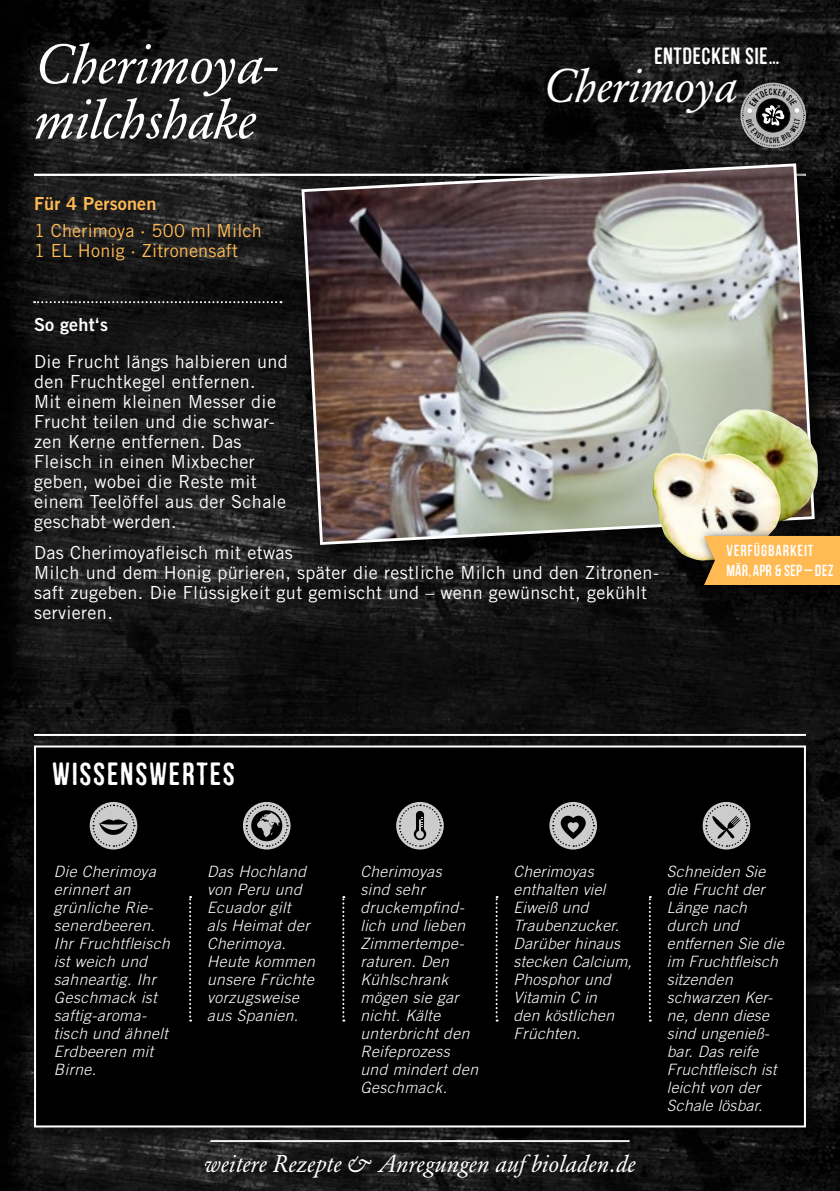
<style>
.page{position:relative;width:840px;height:1191px;background:#fff}
.page>*{position:absolute;margin:0;border:0;box-sizing:border-box;transform-origin:0 0}
.t1{font:italic 55px/55px "Garamond BQ";color:#fff}
.t2{font:italic 46.8px "Garamond BQ";color:#fff}
.t3{font:32px "Mocha Mattari";color:#fff}
.t4{font:italic 24px "Garamond BQ";letter-spacing:.01em;color:#fff}
.t5{font:23.6px "Mocha Mattari";letter-spacing:.02em;color:#fff}
.t6{font:18px/20px "Trade Gothic";letter-spacing:.02em;color:#fff}
.t7{font:18px/20px "Trade Gothic";letter-spacing:.01em;color:#ffba54}
.t8{font:18px "Trade Gothic Bold Two";letter-spacing:.01em;color:#ffba54}
.t9{font:18px "Trade Gothic Bold Two";letter-spacing:.01em;color:#fff}
.t10{font:16px/20px "Mocha Mattari";letter-spacing:.05em;color:#fff}
.t11{font:italic 300 15.6px/18px "Trade Gothic";letter-spacing:.03em;color:#fff}
</style>
<div class="page">
<img style="left:0;top:0;width:839px;height:1191px">
<div style="left:28px;top:739px;width:795px;height:406px;background:#000;opacity:.52"></div>
<div style="left:35px;top:746px;width:769px;height:380px;background:#000"></div>
<div style="left:34px;top:745px;width:771px;height:382px;border:2px solid #fff"></div>
<div style="left:662px;top:859px;width:138px;height:269px;background:#000"></div>
<hr style="left:34px;top:734px;width:771px;height:2px;background:#fff">
<svg style="left:243px;top:802px;width:47px;height:47px"></svg>
<svg style="left:245px;top:803px;width:43px;height:44px"></svg>
<svg style="left:702px;top:802px;width:47px;height:47px"></svg>
<svg style="left:704px;top:803px;width:44px;height:44px"></svg>
<svg style="left:90px;top:802px;width:47px;height:47px"></svg>
<svg style="left:91px;top:803px;width:44px;height:44px"></svg>
<svg style="left:396px;top:802px;width:47px;height:47px"></svg>
<svg style="left:398px;top:803px;width:43px;height:44px"></svg>
<svg style="left:495px;top:896px;width:2px;height:125px"></svg>
<svg style="left:342px;top:896px;width:2px;height:125px"></svg>
<svg style="left:189px;top:896px;width:2px;height:125px"></svg>
<svg style="left:648px;top:896px;width:2px;height:125px"></svg>
<hr style="left:34px;top:174px;width:771px;height:2px;background:#fff">
<svg style="left:34px;top:301px;width:247px;height:2px"></svg>
<div style="left:294px;top:157px;width:543px;height:411px;background:#000;opacity:.75"></div>
<img style="left:300px;top:162px;width:515px;height:384px">
<svg style="left:551px;top:803px;width:44px;height:47px"></svg>
<img style="left:700px;top:409px;width:117px;height:117px">
<img style="left:652px;top:453px;width:128px;height:107px">
<div style="left:697px;top:528px;width:142px;height:68px;background:#000;opacity:.75"></div>
<div style="left:703px;top:536px;width:136px;height:49px;background:#ffba54"></div>
<svg style="left:741px;top:84px;width:63px;height:63px;background:#7d7d7d"></svg>
<h1 class="t1" style="left:34px;top:37px;width:245px">Cherimoya&shy;milchshake</h1>
<p class="t8" style="left:34px;top:193px;width:124px">Für 4 Personen</p>
<p class="t7" style="left:34px;top:220px;width:229px">1 Cherimoya · 500 ml Milch<br>1 EL Honig · Zitronensaft</p>
<h3 class="t5" style="left:653px;top:43px;width:127px">ENTDECKEN SIE…</h3>
<h2 class="t2" style="left:542px;top:58px;width:195px">Cherimoya</h2>
<p class="t9" style="left:34px;top:314px;width:75px">So geht‘s</p>
<p class="t6" style="left:34px;top:351px;width:255px">Die Frucht längs halbieren und den Fruchtkegel entfernen.<br>Mit einem kleinen Messer die<br>Frucht teilen und die schwar&shy;zen Kerne entfernen. Das<br>Fleisch in einen Mixbecher geben, wobei die Reste mit einem Teelöffel aus der Schale geschabt werden.</p>
<p class="t6" style="left:34px;top:542px;width:626px">Das Cherimoyafleisch mit etwas<br>Milch und dem Honig pürieren, später die restliche Milch und den Zitronen&shy;saft zugeben. Die Flüssigkeit gut gemischt und – wenn gewünscht, gekühlt servieren.</p>
<p class="t10" style="left:726px;top:540px;width:109px">VERFÜGBARKEIT<br>MÄR, APR &amp; SEP – DEZ</p>
<h3 class="t3" style="left:52px;top:757px;width:33px">WISSENS</h3>
<h3 class="t3" style="left:149px;top:757px;width:61px">WERTES</h3>
<p class="t11" style="left:54px;top:862px;width:117px">Die Cherimoya erinnert an grünliche Rie&shy;senerdbeeren.<br>Ihr Fruchtfleisch ist weich und sahneartig. Ihr<br>Geschmack ist saftig-aroma&shy;tisch und ähnelt<br>Erdbeeren mit<br>Birne.</p>
<p class="t11" style="left:207px;top:862px;width:109px">Das Hochland von Peru und<br>Ecuador gilt<br>als Heimat der<br>Cherimoya.<br>Heute kommen unsere Früchte vorzugsweise aus Spanien.</p>
<p class="t11" style="left:360px;top:862px;width:119px">Cherimoyas<br>sind sehr druckempfind&shy;lich und lieben<br>Zimmertempe&shy;raturen. Den<br>Kühlschrank mögen sie gar nicht. Kälte unterbricht den<br>Reifeprozess und mindert den<br>Geschmack.</p>
<p class="t11" style="left:513px;top:862px;width:120px">Cherimoyas enthalten viel<br>Eiweiß und<br>Traubenzucker.<br>Darüber hinaus stecken Calcium,<br>Phosphor und<br>Vitamin C in<br>den köstlichen<br>Früchten.</p>
<h3 class="t4" style="left:204px;top:1150px;width:432px">weitere Rezepte &amp; Anregungen auf bioladen.de</h3>
<p class="t11" style="left:666px;top:862px;width:118px">Schneiden Sie die Frucht der<br>Länge nach durch und entfernen Sie die im Fruchtfleisch sitzenden schwarzen Ker&shy;ne, denn diese sind ungenieß&shy;bar. Das reife<br>Fruchtfleisch ist leicht von der<br>Schale lösbar.</p>
</div>
